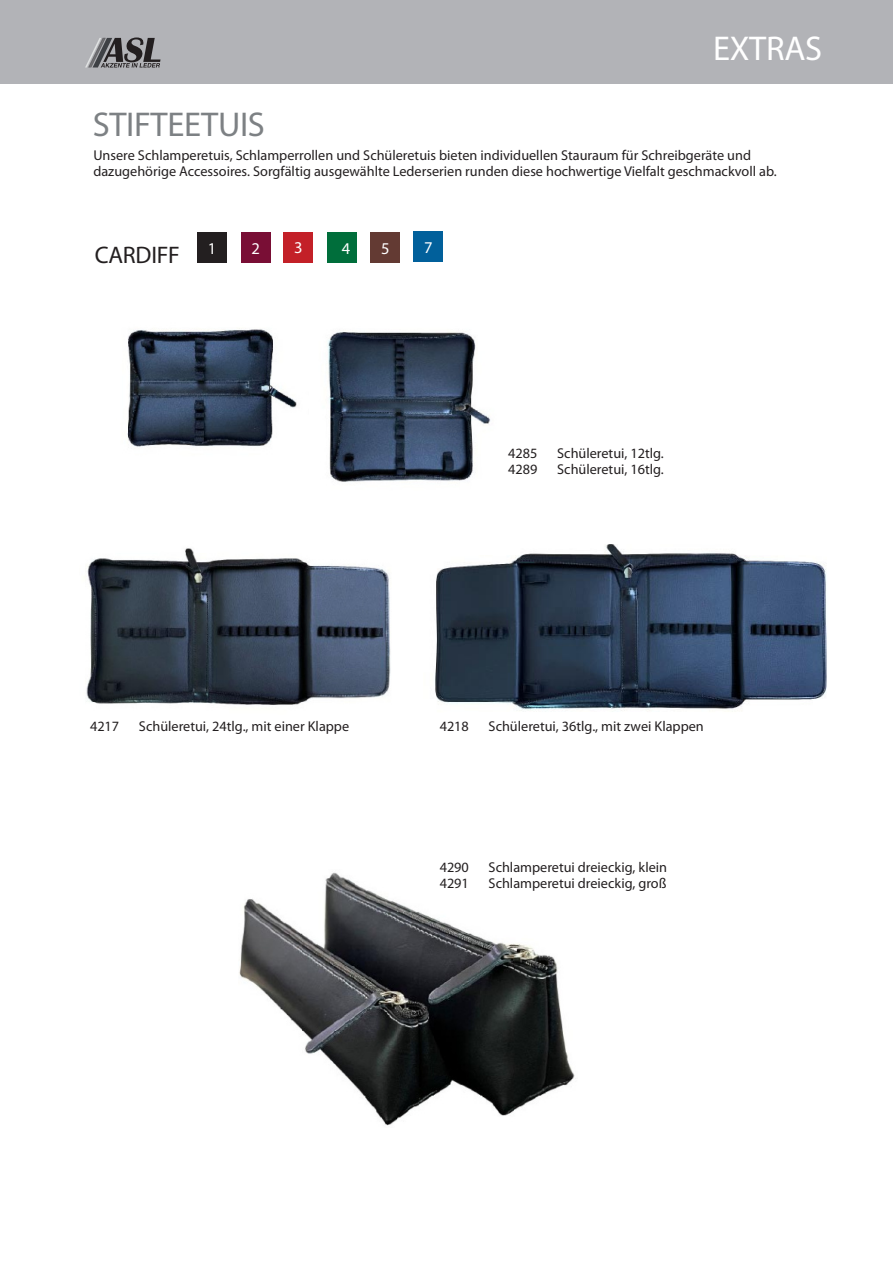
<style>
.page{position:relative;width:893px;height:1263px;background:#fff}
.page>*{position:absolute;margin:0;border:0;box-sizing:border-box;transform-origin:0 0}
.t1{font:34.5px "Myriad Pro";letter-spacing:-.01em;color:#7d8184}
.t2{font:34.5px "Myriad Pro";letter-spacing:-.01em;color:#fff}
.t3{font:24px "Myriad Pro";letter-spacing:-.01em;color:#231f20}
.t4{font:16.5px "Myriad Pro";color:#fff}
.t5{font:14.25px/16.5px "Myriad Pro";color:#231f20}
</style>
<div class="page">
<div style="left:0;top:0;width:893px;height:84px;background:#b2b3b7"></div>
<svg style="left:85px;top:38px;width:76px;height:30px"></svg>
<img style="left:327px;top:332px;width:164px;height:150px">
<img style="left:127px;top:328px;width:170px;height:119px">
<img style="left:86px;top:548px;width:305px;height:157px">
<div style="left:283px;top:232px;width:30px;height:30px;background:#c32028"></div>
<div style="left:241px;top:233px;width:30px;height:30px;background:#790e35"></div>
<div style="left:197px;top:233px;width:30px;height:30px;background:#231f20"></div>
<div style="left:413px;top:232px;width:30px;height:30px;background:#01609b"></div>
<div style="left:370px;top:232px;width:30px;height:30px;background:#633a33"></div>
<div style="left:327px;top:232px;width:30px;height:30px;background:#006e3b"></div>
<img style="left:435px;top:544px;width:392px;height:167px">
<img style="left:239px;top:872px;width:336px;height:254px">
<h1 class="t1" style="left:93px;top:112px;width:174px">STIFTEETUIS</h1>
<h1 class="t2" style="left:713px;top:35px;width:111px">EXTRAS</h1>
<p class="t5" style="left:93px;top:148px;width:685px">Unsere Schlamperetuis, Schlamperrollen und Schüleretuis bieten individuellen Stauraum für Schreibgeräte und dazugehörige Accessoires. Sorgfältig ausgewählte Lederserien runden diese hochwertige Vielfalt geschmackvoll ab.</p>
<h2 class="t3" style="left:95px;top:245px;width:123px">CARDIFF <sup>1</sup></h2>
<p class="t4" style="left:251px;top:242px;width:10px">2</p>
<p class="t4" style="left:294px;top:241px;width:10px">3</p>
<p class="t4" style="left:342px;top:242px;width:10px">4</p>
<p class="t4" style="left:381px;top:242px;width:10px">5</p>
<p class="t4" style="left:424px;top:241px;width:10px">7</p>
<p class="t5" style="left:508px;top:446px;width:31px">4285</p>
<p class="t5" style="left:557px;top:446px;width:108px">Schüleretui, 12tlg.</p>
<p class="t5" style="left:508px;top:462px;width:31px">4289</p>
<p class="t5" style="left:557px;top:462px;width:108px">Schüleretui, 16tlg.</p>
<p class="t5" style="left:90px;top:720px;width:31px">4217</p>
<p class="t5" style="left:139px;top:720px;width:212px">Schüleretui, 24tlg., mit einer Klappe</p>
<p class="t5" style="left:440px;top:719px;width:31px">4218</p>
<p class="t5" style="left:489px;top:719px;width:217px">Schüleretui, 36tlg., mit zwei Klappen</p>
<p class="t5" style="left:440px;top:860px;width:31px">4290</p>
<p class="t5" style="left:489px;top:860px;width:180px">Schlamperetui dreieckig, klein</p>
<p class="t5" style="left:440px;top:876px;width:31px">4291</p>
<p class="t5" style="left:489px;top:876px;width:179px">Schlamperetui dreieckig, groß</p>
</div>
